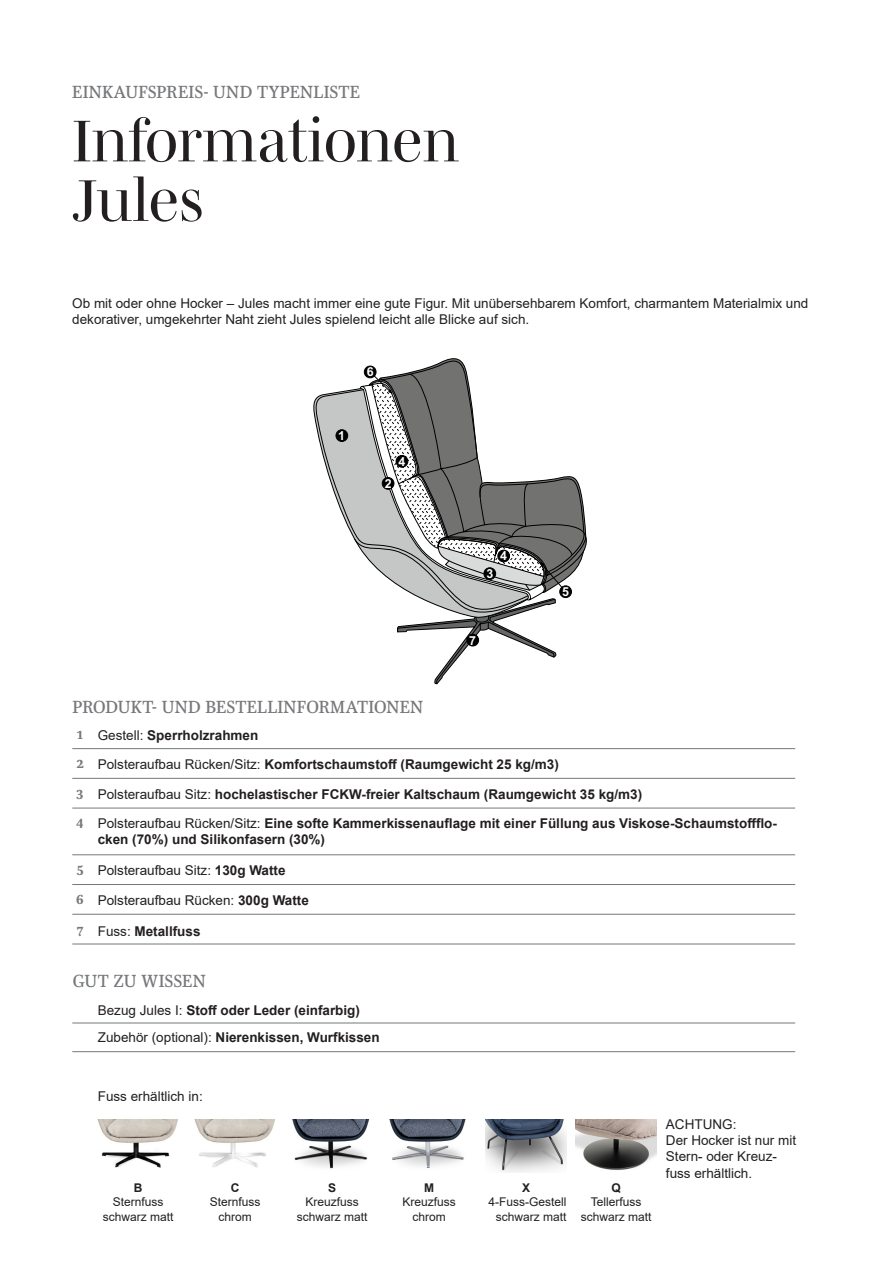
<style>
.page{position:relative;width:893px;height:1263px;background:#fff}
.page>*{position:absolute;margin:0;border:0;box-sizing:border-box;transform-origin:0 0}
.t1{font:60px/59.6px "Mencken Std Head";color:#231f20}
.t2{font:18px "Mencken Std Text";letter-spacing:.01em;color:#76787b}
.t3{font:700 13.5px/28.7px "Arial";color:#231f20}
.t4{font:13.5px/16.2px "Arial";color:#231f20}
.t5{font:700 12.45px "Arial";color:#fefefe}
.t6{font:12px/14.4px "Arial";color:#231f20;text-align:center}
.t7{font:700 12px "Arial";color:#231f20}
.t8{font:700 8.25px "Arial";color:#000}
.s1{font-family:"Mencken Std Text";color:#76787b}
.s2{font-weight:400}
.s3{font-family:"Mencken Std Text";font-weight:700;color:#76787b}
.s4{font-weight:700}
</style>
<div class="page">
<svg style="left:315px;top:384px;width:54px;height:177px"></svg>
<div style="left:336px;top:430px;width:12px;height:11px;background:#000;border-radius:50%"></div>
<div style="left:336px;top:429px;width:12px;height:13px;border:1px solid #000;border-radius:50%"></div>
<div style="left:364px;top:366px;width:12px;height:12px;background:#000;border-radius:50%"></div>
<div style="left:364px;top:366px;width:12px;height:12px;border:1px solid #000;border-radius:50%"></div>
<svg style="left:369px;top:358px;width:218px;height:327px"></svg>
<div style="left:560px;top:586px;width:11px;height:12px;background:#000;border-radius:50%"></div>
<div style="left:560px;top:586px;width:12px;height:12px;border:1px solid #000;border-radius:50%"></div>
<div style="left:467px;top:634px;width:12px;height:12px;background:#000;border-radius:50%"></div>
<div style="left:467px;top:634px;width:12px;height:12px;border:1px solid #000;border-radius:50%"></div>
<hr style="left:72px;top:748px;width:723px;height:1px;background:#76787b">
<hr style="left:72px;top:778px;width:723px;height:1px;background:#76787b">
<hr style="left:72px;top:808px;width:723px;height:1px;background:#76787b">
<hr style="left:72px;top:854px;width:723px;height:1px;background:#76787b">
<hr style="left:72px;top:884px;width:723px;height:1px;background:#76787b">
<hr style="left:72px;top:914px;width:723px;height:1px;background:#76787b">
<hr style="left:72px;top:1023px;width:723px;height:1px;background:#76787b">
<hr style="left:72px;top:1051px;width:723px;height:1px;background:#76787b">
<img style="left:98px;top:1119px;width:81px;height:49px">
<img style="left:195px;top:1119px;width:81px;height:49px">
<img style="left:292px;top:1119px;width:78px;height:50px">
<img style="left:389px;top:1119px;width:77px;height:49px">
<hr style="left:72px;top:944px;width:723px;height:1px;background:#76787b">
<img style="left:486px;top:1119px;width:80px;height:54px">
<img style="left:576px;top:1119px;width:81px;height:51px">
<h2 class="t2" style="left:72px;top:82px;width:289px">EINKAUFSPREIS- UND TYPENLISTE</h2>
<h1 class="t1" style="left:72px;top:110px;width:389px">Informationen<br>Jules</h1>
<p class="t4" style="left:72px;top:295px;width:738px">Ob mit oder ohne Hocker – Jules macht immer eine gute Figur. Mit unübersehbarem Komfort, charmantem Materialmix und dekorativer, umgekehrter Naht zieht Jules spielend leicht alle Blicke auf sich.</p>
<p class="t5" style="left:338px;top:431px;width:8px">1</p>
<p class="t5" style="left:367px;top:367px;width:8px">6</p>
<p class="t5" style="left:398px;top:457px;width:8px">4</p>
<p class="t5" style="left:385px;top:479px;width:8px">2</p>
<p class="t5" style="left:500px;top:551px;width:8px">4</p>
<p class="t5" style="left:486px;top:569px;width:8px">3</p>
<p class="t5" style="left:469px;top:635px;width:8px">7</p>
<p class="t5" style="left:562px;top:587px;width:8px">5</p>
<h2 class="t2" style="left:73px;top:696px;width:352px">PRODUKT- UND BESTELLINFORMATIONEN</h2>
<p class="t3" style="left:77px;top:721px;width:484px"><span class="s1">1</span> <span class="s2">Gestell:</span> Sperrholzrahmen<br><span class="s1">2</span> <span class="s2">Polsteraufbau Rücken/Sitz:</span> Komfortschaumstoff (Raumgewicht 25 kg/m3)</p>
<p class="t3" style="left:77px;top:780px;width:567px"><span class="s1">3</span> <span class="s2">Polsteraufbau Sitz:</span> hochelastischer FCKW-freier Kaltschaum (Raumgewicht 35 kg/m3)</p>
<p class="t3" style="left:98px;top:815px;width:681px;line-height:16.2px;text-indent:-21px"><span class="s1">4</span> <span class="s2">Polsteraufbau Rücken/Sitz:</span> Eine softe Kammerkissenauflage mit einer Füllung aus Viskose-Schaumstoffflo&shy;cken (70%) und Silikonfasern (30%)</p>
<p class="t4" style="left:77px;top:862px;width:210px"><span class="s3">5</span> Polsteraufbau Sitz: <span class="s4">130g Watte</span></p>
<p class="t4" style="left:77px;top:892px;width:234px"><span class="s3">6</span> Polsteraufbau Rücken: <span class="s4">300g Watte</span></p>
<p class="t8" style="left:351px;top:705px;width:74px">1. Rama SKLEJKA</p>
<p class="t8" style="left:351px;top:761px;width:104px">4. 70%Visco + 30% Fiocco</p>
<p class="t8" style="left:351px;top:798px;width:50px">6. 300g wata</p>
<p class="t8" style="left:351px;top:816px;width:71px">7. Noga metalowa</p>
<p class="t3" style="left:77px;top:917px;width:126px"><span class="s1">7</span> <span class="s2">Fuss:</span> Metallfuss</p>
<h2 class="t2" style="left:73px;top:971px;width:134px">GUT ZU WISSEN</h2>
<p class="t3" style="left:98px;top:996px;width:283px;line-height:27.6px"><span class="s2">Bezug Jules I:</span> Stoff oder Leder (einfarbig)<br><span class="s2">Zubehör (optional):</span> Nierenkissen, Wurfkissen</p>
<p class="t4" style="left:98px;top:1088px;width:107px">Fuss erhältlich in:</p>
<p class="t7" style="left:134px;top:1179px;width:10px">B</p>
<p class="t6" style="left:103px;top:1195px;width:72px">Sternfuss schwarz matt</p>
<p class="t7" style="left:231px;top:1179px;width:10px">C</p>
<p class="t6" style="left:210px;top:1195px;width:52px">Sternfuss chrom</p>
<p class="t7" style="left:328px;top:1179px;width:10px">S</p>
<p class="t6" style="left:297px;top:1195px;width:72px">Kreuzfuss schwarz matt</p>
<p class="t7" style="left:424px;top:1179px;width:11px">M</p>
<p class="t6" style="left:402px;top:1195px;width:55px">Kreuzfuss chrom</p>
<p class="t7" style="left:522px;top:1179px;width:10px">X</p>
<p class="t6" style="left:488px;top:1195px;width:80px;text-align:right">4-Fuss-Gestell schwarz matt</p>
<p class="t7" style="left:611px;top:1179px;width:11px">Q</p>
<p class="t6" style="left:581px;top:1195px;width:72px">Tellerfuss schwarz matt</p>
<p class="t4" style="left:666px;top:1116px;width:132px">ACHTUNG:<br>Der Hocker ist nur mit<br>Stern- oder Kreuz&shy;fuss erhältlich.</p>
</div>
